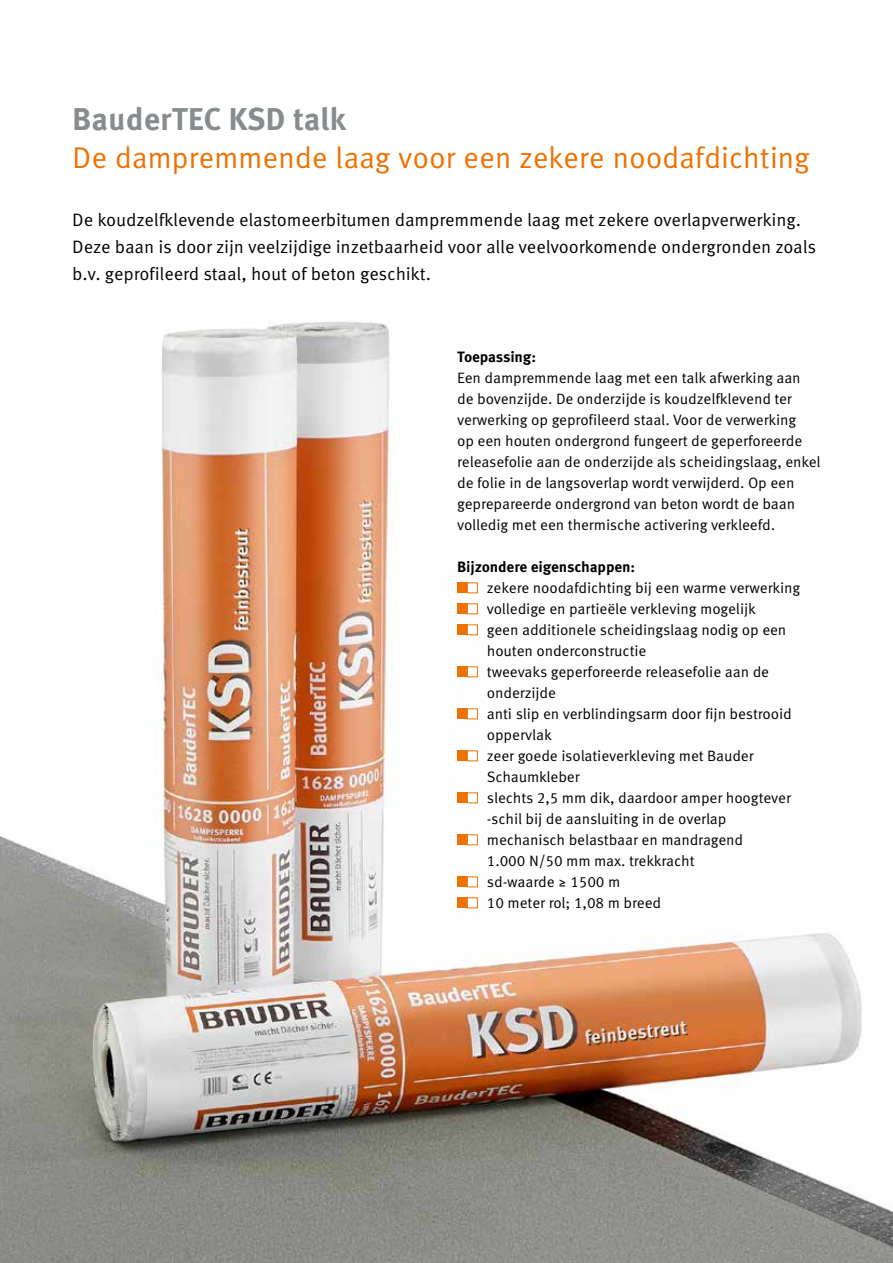
<style>
.page{position:relative;width:893px;height:1263px;background:#fff}
.page>*{position:absolute;margin:0;border:0;box-sizing:border-box;transform-origin:0 0}
.t1{font:700 31.5px "Meta Correspondence Pro";letter-spacing:-.01em;color:#878c8f}
.t2{font:30px "Meta Correspondence Pro";letter-spacing:-.01em;color:#ee7203}
.t3{font:18px/27px "Meta Correspondence Pro";letter-spacing:-.01em;color:#000}
.t4{font:15px/21px "Meta Correspondence Pro";letter-spacing:-.01em;color:#000}
.t5{font:700 15px "Meta Correspondence Pro";letter-spacing:-.01em;color:#000}
</style>
<div class="page">
<img style="left:0;top:321px;width:893px;height:942px">
<div style="left:457px;top:582px;width:10px;height:11px;background:#ee7203"></div>
<svg style="left:467px;top:582px;width:11px;height:11px"></svg>
<div style="left:457px;top:603px;width:10px;height:11px;background:#ee7203"></div>
<svg style="left:467px;top:603px;width:11px;height:11px"></svg>
<div style="left:457px;top:624px;width:10px;height:11px;background:#ee7203"></div>
<svg style="left:467px;top:624px;width:11px;height:11px"></svg>
<div style="left:457px;top:666px;width:10px;height:11px;background:#ee7203"></div>
<svg style="left:467px;top:666px;width:11px;height:11px"></svg>
<div style="left:457px;top:708px;width:10px;height:11px;background:#ee7203"></div>
<svg style="left:467px;top:708px;width:11px;height:11px"></svg>
<div style="left:457px;top:750px;width:10px;height:11px;background:#ee7203"></div>
<svg style="left:467px;top:750px;width:11px;height:11px"></svg>
<div style="left:457px;top:792px;width:10px;height:11px;background:#ee7203"></div>
<svg style="left:467px;top:792px;width:11px;height:11px"></svg>
<div style="left:457px;top:834px;width:10px;height:11px;background:#ee7203"></div>
<svg style="left:467px;top:834px;width:11px;height:11px"></svg>
<div style="left:457px;top:876px;width:10px;height:11px;background:#ee7203"></div>
<svg style="left:467px;top:876px;width:11px;height:11px"></svg>
<div style="left:457px;top:897px;width:10px;height:11px;background:#ee7203"></div>
<svg style="left:467px;top:897px;width:11px;height:11px"></svg>
<h1 class="t1" style="left:72px;top:94px;width:276px">BauderTEC KSD talk</h1>
<h2 class="t2" style="left:72px;top:134px;width:739px">De dampremmende laag voor een zekere noodafdichting</h2>
<p class="t3" style="left:72px;top:205px;width:745px">De koudzelfklevende elastomeerbitumen dampremmende laag met zekere overlapverwerking.<br>Deze baan is door zijn veelzijdige inzetbaarheid voor alle veelvoorkomende ondergronden zoals b.v. geprofileerd staal, hout of beton geschikt.</p>
<p class="t5" style="left:457px;top:345px;width:80px">Toepassing:</p>
<p class="t4" style="left:457px;top:366px;width:365px">Een dampremmende laag met een talk afwerking aan de bovenzijde. De onderzijde is koudzelfklevend ter verwerking op geprofileerd staal. Voor de verwerking<br>op een houten ondergrond fungeert de geperforeerde releasefolie aan de onderzijde als scheidingslaag, enkel de folie in de langsoverlap wordt verwijderd. Op een geprepareerde ondergrond van beton wordt de baan volledig met een thermische activering verkleefd.</p>
<p class="t5" style="left:457px;top:555px;width:180px">Bijzondere eigenschappen:</p>
<p class="t4" style="left:487px;top:576px;width:315px">zekere noodafdichting bij een warme verwerking volledige en partieële verkleving mogelijk<br>geen additionele scheidingslaag nodig op een houten onderconstructie<br>tweevaks geperforeerde releasefolie aan de onderzijde<br>anti slip en verblindingsarm door fijn bestrooid oppervlak<br>zeer goede isolatieverkleving met Bauder Schaumkleber<br>slechts 2,5 mm dik, daardoor amper hoogtever -schil bij de aansluiting in de overlap mechanisch belastbaar en mandragend<br>1.000 N/50 mm max. trekkracht<br>sd-waarde ≥ 1500 m<br>10 meter rol; 1,08 m breed</p>
</div>
